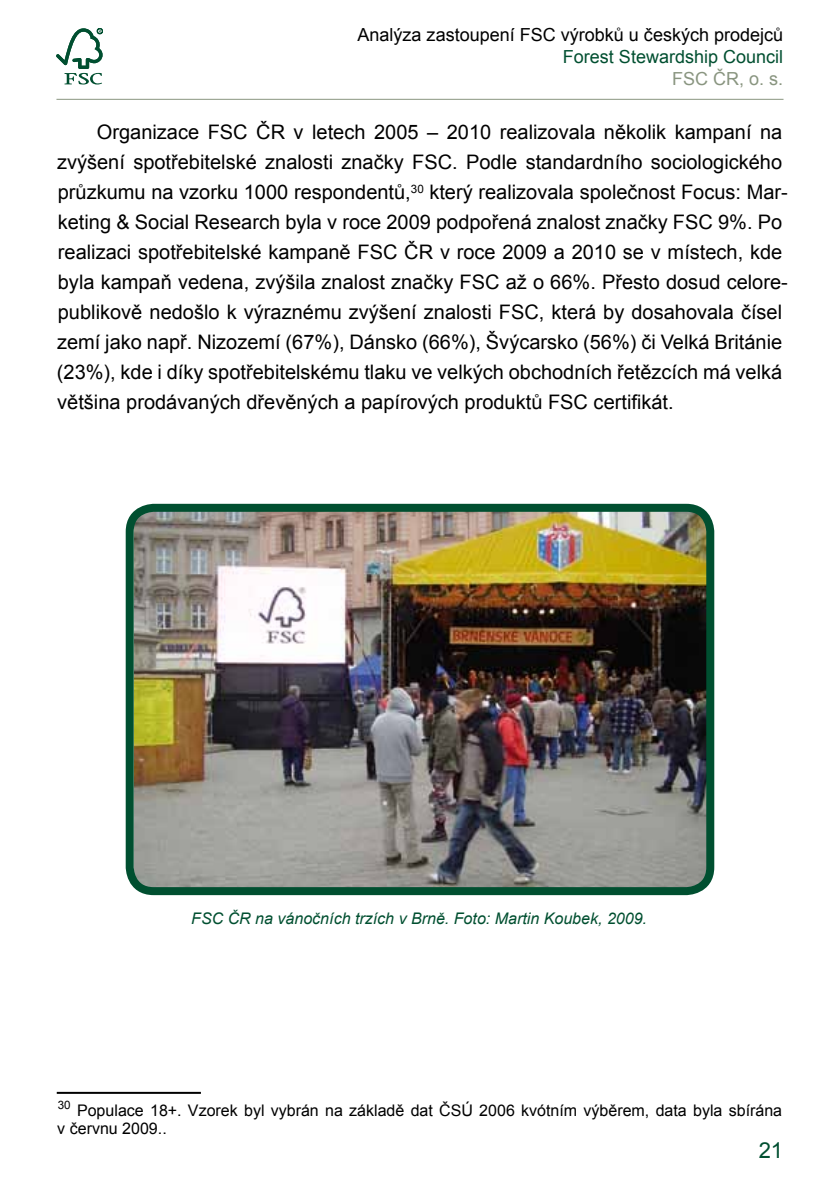
<style>
.page{position:relative;width:840px;height:1191px;background:#fff}
.page>*{position:absolute;margin:0;border:0;box-sizing:border-box;transform-origin:0 0}
.t1{font:22px "Arial";color:#004f30}
.t2{font:20px/30px "Arial";color:#000}
.t3{font:18px "Arial";color:#000}
.t4{font:18px "Arial";color:#004f30}
.t5{font:18px "Arial";color:#899580}
.t6{font:16px/18.4px "Arial";color:#000}
.t7{font:italic 16px "Arial";color:#004f30}
</style>
<div class="page">
<svg style="left:56px;top:28px;width:47px;height:56px"></svg>
<hr style="left:56px;top:99px;width:727px;height:1px;background:#899580">
<hr style="left:57px;top:1091px;width:144px;height:2px;background:#000">
<img style="left:135px;top:508px;width:574px;height:382px">
<div style="left:126px;top:504px;width:587px;height:391px;border:8px solid #004f30;border-radius:24px"></div>
<p class="t3" style="left:357px;top:23px;width:427px">Analýza zastoupení FSC výrobků u českých prodejců</p>
<p class="t4" style="left:562px;top:45px;width:222px">Forest Stewardship Council</p>
<p class="t5" style="left:671px;top:67px;width:113px">FSC ČR, o. s.</p>
<p class="t2" style="left:57px;top:117px;width:732px;text-indent:40px">Organizace FSC ČR v letech 2005 – 2010 realizovala několik kampaní na zvýšení spotřebitelské znalosti značky FSC. Podle standardního sociologického průzkumu na vzorku 1000 respondentů,<sup>30</sup> který realizovala společnost Focus: Mar&shy;keting &amp; Social Research byla v roce 2009 podpořená znalost značky FSC 9%. Po realizaci spotřebitelské kampaně FSC ČR v roce 2009 a 2010 se v místech, kde byla kampaň vedena, zvýšila znalost značky FSC až o 66%. Přesto dosud celore&shy;publikově nedošlo k výraznému zvýšení znalosti FSC, která by dosahovala čísel zemí jako např. Nizozemí (67%), Dánsko (66%), Švýcarsko (56%) či Velká Británie (23%), kde i díky spotřebitelskému tlaku ve velkých obchodních řetězcích má velká většina prodávaných dřevěných a papírových produktů FSC certifikát.</p>
<p class="t7" style="left:191px;top:907px;width:457px">FSC ČR na vánočních trzích v Brně. Foto: Martin Koubek, 2009.</p>
<p class="t6" style="left:57px;top:1101px;width:726px"><sup>30</sup> Populace 18+. Vzorek byl vybrán na základě dat ČSÚ 2006 kvótním výběrem, data byla sbírána v červnu 2009..</p>
<p class="t1" style="left:758px;top:1136px;width:26px">21</p>
</div>
